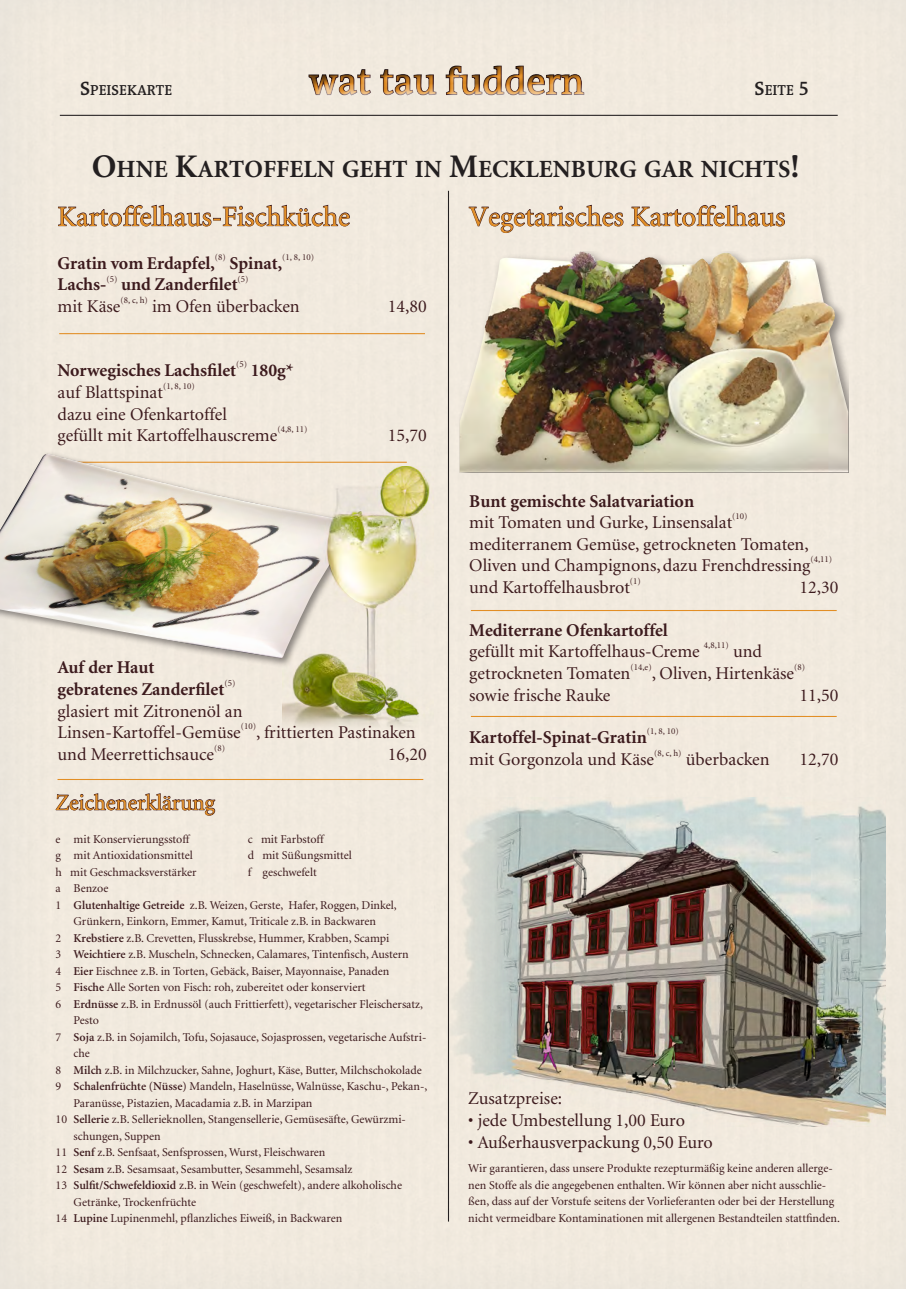
<style>
.page{position:relative;width:906px;height:1289px;background:#fff}
.page>*{position:absolute;margin:0;border:0;box-sizing:border-box;transform-origin:0 0}
.t1{font:37.5px "The Antiqua B5";color:#e28e25}
.t2{font:28.5px "Minion";color:#e28e25}
.t3{font:700 24.75px "Minion";color:#231f20}
.t4{font:22.5px "Minion";color:#e28e25}
.t5{font:18px/21.6px "Minion";color:#3c1a1d}
.t6{font:700 18px/21.6px "Minion";color:#3c1a1d}
.t7{font:14.7px "The Antiqua B6 c Semi Bold Caps";color:#231f20}
.t8{font:12px/16.5px "Minion";color:#3c1a1d}
.t9{font:9px "Minion";color:#3c1a1d}
.s1{font-size:19.5px}
.s2{font-size:33px}
.s3{font-weight:600}
</style>
<div class="page">
<div style="left:0;top:0;width:906px;height:1288px;background:#f1e9de"></div>
<svg style="left:307px;top:106px;width:66px;height:8px"></svg>
<div style="left:300px;top:58px;width:295px;height:48px;background:#f1eade"></div>
<div style="left:298px;top:57px;width:295px;height:45px;background:#231f20;opacity:.75"></div>
<hr style="left:60px;top:115px;width:777px;height:1px;background:#231f20">
<svg style="left:58px;top:204px;width:292px;height:23px;background:#c2b4ac"></svg>
<hr style="left:59px;top:333px;width:366px;height:1px;background:#e28e25">
<hr style="left:57px;top:461px;width:350px;height:2px;background:#e28e25">
<hr style="left:57px;top:779px;width:366px;height:1px;background:#e28e25">
<svg style="left:468px;top:204px;width:156px;height:29px;background:#ccc0b7"></svg>
<svg style="left:631px;top:204px;width:154px;height:23px;background:#c1b2aa"></svg>
<hr style="left:471px;top:610px;width:365px;height:1px;background:#e28e25">
<hr style="left:471px;top:716px;width:365px;height:1px;background:#e28e25">
<hr style="left:448px;top:191px;width:1px;height:1030px;background:#231f20">
<svg style="left:55px;top:792px;width:161px;height:24px;background:#c5b7af"></svg>
<div style="left:0;top:451px;width:364px;height:216px;background:#231f20;opacity:.5"></div>
<img style="left:0;top:454px;width:356px;height:204px">
<img style="left:283px;top:466px;width:150px;height:263px">
<img style="left:443px;top:797px;width:442px;height:329px">
<img style="left:460px;top:251px;width:388px;height:221px">
<p class="t7" style="left:80px;top:83px;width:94px"><span class="s1">S</span>PEISEKARTE</p>
<h1 class="t1" style="left:309px;top:62px;width:277px">wat tau fuddern</h1>
<p class="t7" style="left:754px;top:83px;width:56px"><span class="s1">S</span>EITE <span class="s1">5</span></p>
<h3 class="t3" style="left:92px;top:156px;width:709px"><span class="s2">O</span>HNE <span class="s2">K</span>ARTOFFELN GEHT IN <span class="s2">M</span>ECKLENBURG GAR NICHTS<span class="s2">!</span></h3>
<h2 class="t2" style="left:57px;top:202px;width:294px">Kartoffelhaus-Fischküche</h2>
<h3 class="t6" style="left:57px;top:253px;width:159px">Gratin vom Erdapfel,</h3>
<p class="t9" style="left:215px;top:252px;width:12px">(8)</p>
<h3 class="t6" style="left:229px;top:253px;width:54px">Spinat,</h3>
<p class="t9" style="left:282px;top:252px;width:33px">(1, 8, 10)</p>
<h3 class="t6" style="left:58px;top:274px;width:50px">Lachs-</h3>
<p class="t9" style="left:106px;top:274px;width:12px">(5)</p>
<h3 class="t6" style="left:121px;top:274px;width:118px">und Zanderfilet</h3>
<p class="t9" style="left:238px;top:274px;width:12px">(5)</p>
<h3 class="t5" style="left:57px;top:296px;width:64px">mit Käse</h3>
<p class="t9" style="left:120px;top:296px;width:29px">(8, c, h)</p>
<h3 class="t5" style="left:152px;top:296px;width:149px">im Ofen überbacken</h3>
<h3 class="t5" style="left:388px;top:296px;width:40px">14,80</h3>
<h3 class="t6" style="left:57px;top:360px;width:180px">Norwegisches Lachsfilet</h3>
<p class="t9" style="left:236px;top:360px;width:12px">(5)</p>
<h3 class="t6" style="left:251px;top:360px;width:45px">180g*</h3>
<h3 class="t5" style="left:57px;top:382px;width:107px">auf Blattspinat</h3>
<p class="t9" style="left:163px;top:381px;width:33px">(1, 8, 10)</p>
<h3 class="t5" style="left:57px;top:403px;width:221px">dazu eine Ofenkartoffel<br>gefüllt mit Kartoffelhauscreme</h3>
<p class="t9" style="left:277px;top:425px;width:32px">(4,8, 11)</p>
<h3 class="t5" style="left:388px;top:425px;width:40px">15,70</h3>
<h3 class="t6" style="left:57px;top:657px;width:168px">Auf der Haut gebratenes Zanderfilet</h3>
<p class="t9" style="left:224px;top:678px;width:12px">(5)</p>
<h3 class="t5" style="left:57px;top:700px;width:187px">glasiert mit Zitronenöl an<br>Linsen-Kartoffel-Gemüse</h3>
<p class="t9" style="left:241px;top:722px;width:17px">(10)</p>
<h3 class="t5" style="left:256px;top:722px;width:161px">, frittierten Pastinaken</h3>
<h3 class="t5" style="left:58px;top:744px;width:158px">und Meerrettichsauce</h3>
<p class="t9" style="left:214px;top:743px;width:12px">(8)</p>
<h3 class="t5" style="left:388px;top:744px;width:40px">16,20</h3>
<h3 class="t4" style="left:56px;top:791px;width:161px">Zeichenerklärung</h3>
<p class="t8" style="left:56px;top:831px;width:135px">e mit Konservierungsstoff</p>
<p class="t8" style="left:248px;top:831px;width:77px">c mit Farbstoff</p>
<p class="t8" style="left:56px;top:847px;width:139px">g mit Antioxidationsmittel</p>
<p class="t8" style="left:248px;top:847px;width:106px">d mit Süßungsmittel</p>
<p class="t8" style="left:56px;top:864px;width:142px">h mit Geschmacksverstärker</p>
<p class="t8" style="left:248px;top:864px;width:71px">f geschwefelt</p>
<p class="t8" style="left:56px;top:880px;width:54px">a Benzoe</p>
<p class="t8" style="left:56px;top:897px;width:343px">1 <span class="s3">Glutenhaltige Getreide</span> z.B. Weizen, Gerste, Hafer, Roggen, Dinkel,</p>
<p class="t8" style="left:74px;top:913px;width:304px">Grünkern, Einkorn, Emmer, Kamut, Triticale z.B. in Backwaren</p>
<p class="t8" style="left:56px;top:930px;width:335px">2 <span class="s3">Krebstiere</span> z.B. Crevetten, Flusskrebse, Hummer, Krabben, Scampi</p>
<p class="t8" style="left:56px;top:946px;width:355px">3 <span class="s3">Weichtiere</span> z.B. Muscheln, Schnecken, Calamares, Tintenfisch, Austern</p>
<p class="t8" style="left:56px;top:963px;width:335px">4 <span class="s3">Eier</span> Eischnee z.B. in Torten, Gebäck, Baiser, Mayonnaise, Panaden</p>
<p class="t8" style="left:56px;top:979px;width:311px">5 <span class="s3">Fische</span> Alle Sorten von Fisch: roh, zubereitet oder konserviert</p>
<p class="t8" style="left:56px;top:996px;width:369px">6 <span class="s3">Erdnüsse</span> z.B. in Erdnussöl (auch Frittierfett), vegetarischer Fleischersatz,</p>
<p class="t8" style="left:74px;top:1012px;width:27px">Pesto</p>
<p class="t8" style="left:56px;top:1029px;width:372px">7 <span class="s3">Soja</span> z.B. in Sojamilch, Tofu, Sojasauce, Sojasprossen, vegetarische Aufstri-</p>
<p class="t8" style="left:74px;top:1045px;width:18px">che</p>
<p class="t8" style="left:56px;top:1062px;width:367px">8 <span class="s3">Milch</span> z.B. in Milchzucker, Sahne, Joghurt, Käse, Butter, Milchschokolade</p>
<p class="t8" style="left:56px;top:1078px;width:373px">9 <span class="s3">Schalenfrüchte (Nüsse)</span> Mandeln, Haselnüsse, Walnüsse, Kaschu-, Pekan-,</p>
<p class="t8" style="left:74px;top:1095px;width:240px">Paranüsse, Pistazien, Macadamia z.B. in Marzipan</p>
<p class="t8" style="left:56px;top:1111px;width:352px">10 <span class="s3">Sellerie</span> z.B. Sellerieknollen, Stangensellerie, Gemüsesäfte, Gewürzmi-</p>
<p class="t8" style="left:74px;top:1128px;width:89px">schungen, Suppen</p>
<p class="t8" style="left:56px;top:1144px;width:271px">11 <span class="s3">Senf</span> z.B. Senfsaat, Senfsprossen, Wurst, Fleischwaren</p>
<p class="t8" style="left:56px;top:1161px;width:298px">12 <span class="s3">Sesam</span> z.B. Sesamsaat, Sesambutter, Sesammehl, Sesamsalz</p>
<p class="t8" style="left:56px;top:1177px;width:348px">13 <span class="s3">Sulfit/Schwefeldioxid</span> z.B. in Wein (geschwefelt), andere alkoholische</p>
<p class="t8" style="left:74px;top:1194px;width:124px">Getränke, Trockenfrüchte</p>
<p class="t8" style="left:56px;top:1210px;width:288px">14 <span class="s3">Lupine</span> Lupinenmehl, pflanzliches Eiweiß, in Backwaren</p>
<h2 class="t2" style="left:469px;top:202px;width:317px">Vegetarisches Kartoffelhaus</h2>
<h3 class="t6" style="left:469px;top:490px;width:226px">Bunt gemischte Salatvariation</h3>
<h3 class="t5" style="left:469px;top:512px;width:264px">mit Tomaten und Gurke, Linsensalat</h3>
<p class="t9" style="left:732px;top:512px;width:17px">(10)</p>
<h3 class="t5" style="left:469px;top:534px;width:343px">mediterranem Gemüse, getrockneten Tomaten,<br>Oliven und Champignons,dazu Frenchdressing</h3>
<p class="t9" style="left:810px;top:555px;width:23px">(4,11)</p>
<h3 class="t5" style="left:469px;top:577px;width:162px">und Kartoffelhausbrot</h3>
<p class="t9" style="left:630px;top:576px;width:12px">(1)</p>
<h3 class="t5" style="left:799px;top:577px;width:40px">12,30</h3>
<h3 class="t6" style="left:469px;top:619px;width:200px">Mediterrane Ofenkartoffel</h3>
<h3 class="t5" style="left:469px;top:641px;width:232px">gefüllt mit Kartoffelhaus-Creme</h3>
<p class="t9" style="left:704px;top:641px;width:26px">4,8,11)</p>
<h3 class="t5" style="left:733px;top:641px;width:31px">und</h3>
<h3 class="t5" style="left:469px;top:663px;width:163px">getrockneten Tomaten</h3>
<p class="t9" style="left:630px;top:662px;width:23px">(14,e)</p>
<h3 class="t5" style="left:651px;top:663px;width:144px">, Oliven, Hirtenkäse</h3>
<p class="t9" style="left:794px;top:662px;width:12px">(8)</p>
<h3 class="t5" style="left:469px;top:684px;width:143px">sowie frische Rauke</h3>
<h3 class="t5" style="left:799px;top:684px;width:40px">11,50</h3>
<h3 class="t6" style="left:469px;top:727px;width:179px">Kartoffel-Spinat-Gratin</h3>
<p class="t9" style="left:647px;top:726px;width:33px">(1, 8, 10)</p>
<h3 class="t5" style="left:469px;top:748px;width:186px">mit Gorgonzola und Käse</h3>
<p class="t9" style="left:654px;top:748px;width:29px">(8, c, h)</p>
<h3 class="t5" style="left:686px;top:748px;width:85px">überbacken</h3>
<h3 class="t5" style="left:799px;top:748px;width:40px">12,70</h3>
<h3 class="t5" style="left:468px;top:1088px;width:95px">Zusatzpreise:</h3>
<h3 class="t5" style="left:468px;top:1109px;width:218px">• jede Umbestellung 1,00 Euro</h3>
<h3 class="t5" style="left:468px;top:1131px;width:246px">• Außerhausverpackung 0,50 Euro</h3>
<p class="t8" style="left:468px;top:1160px;width:373px">Wir garantieren, dass unsere Produkte rezepturmäßig keine anderen allerge&shy;nen Stoffe als die angegebenen enthalten. Wir können aber nicht ausschlie&shy;ßen, dass auf der Vorstufe seitens der Vorlieferanten oder bei der Herstellung nicht vermeidbare Kontaminationen mit allergenen Bestandteilen stattfinden.</p>
</div>
